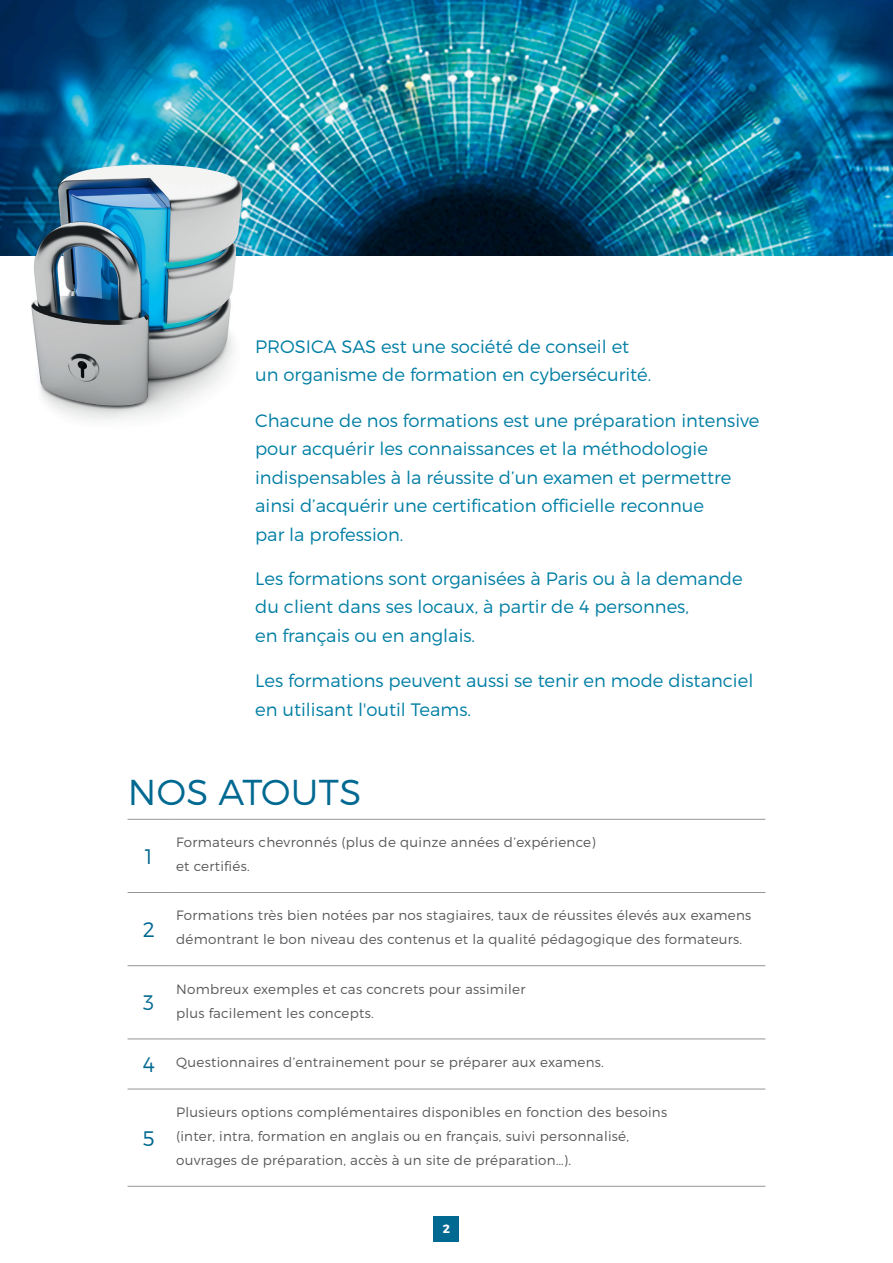
<style>
.page{position:relative;width:893px;height:1263px;background:#fff}
.page>*{position:absolute;margin:0;border:0;box-sizing:border-box;transform-origin:0 0}
.t1{font:300 36px "Montserrat";letter-spacing:.01em;color:#006991}
.t2{font:300 21px "Montserrat";color:#006991}
.t3{font:300 18px/28.5px "Montserrat";color:#007ea4}
.t4{font:300 13.5px/24px "Montserrat";letter-spacing:.02em;color:#57585a}
.t5{font:700 12px "Montserrat";color:#fff}
.s1{font-size:21px;color:#006991}
</style>
<div class="page">
<img style="left:0;top:0;width:893px;height:255px">
<div style="left:434px;top:1216px;width:25px;height:26px;background:#006991"></div>
<hr style="left:128px;top:819px;width:42px;height:1px;background:#939598">
<hr style="left:170px;top:819px;width:595px;height:1px;background:#939598">
<hr style="left:128px;top:892px;width:42px;height:1px;background:#939598">
<hr style="left:170px;top:892px;width:595px;height:1px;background:#939598">
<hr style="left:128px;top:965px;width:42px;height:1px;background:#939598">
<hr style="left:170px;top:965px;width:595px;height:1px;background:#939598">
<hr style="left:128px;top:1039px;width:42px;height:1px;background:#939598">
<hr style="left:170px;top:1039px;width:595px;height:1px;background:#939598">
<hr style="left:128px;top:1089px;width:42px;height:1px;background:#939598">
<hr style="left:170px;top:1089px;width:595px;height:1px;background:#939598">
<hr style="left:128px;top:1186px;width:42px;height:1px;background:#939598">
<hr style="left:170px;top:1186px;width:595px;height:1px;background:#939598">
<img style="left:51px;top:406px;width:126px;height:14px">
<img style="left:32px;top:165px;width:211px;height:241px">
<h3 class="t3" style="left:255px;top:332px;width:398px">PROSICA SAS est une société de conseil et un organisme de formation en cybersécurité.</h3>
<p class="t3" style="left:255px;top:406px;width:506px">Chacune de nos formations est une préparation intensive pour acquérir les connaissances et la méthodologie indispensables à la réussite d’un examen et permettre ainsi d’acquérir une certification officielle reconnue<br>par la profession.</p>
<h3 class="t3" style="left:255px;top:564px;width:489px">Les formations sont organisées à Paris ou à la demande du client dans ses locaux, à partir de 4 personnes,<br>en français ou en anglais.</h3>
<h3 class="t3" style="left:255px;top:666px;width:500px">Les formations peuvent aussi se tenir en mode distanciel en utilisant l'outil Teams.</h3>
<h1 class="t1" style="left:128px;top:770px;width:235px">NOS ATOUTS</h1>
<h2 class="t2" style="left:145px;top:844px;width:9px">1</h2>
<h2 class="t2" style="left:143px;top:917px;width:14px">2</h2>
<p class="t4" style="left:176px;top:830px;width:421px">Formateurs chevronnés (plus de quinze années d’expérience) et certifiés.</p>
<p class="t4" style="left:176px;top:903px;width:577px">Formations très bien notées par nos stagiaires, taux de réussites élevés aux examens démontrant le bon niveau des contenus et la qualité pédagogique des formateurs.</p>
<p class="t4" style="left:176px;top:977px;width:351px">Nombreux exemples et cas concrets pour assimiler plus facilement les concepts.</p>
<p class="t4" style="left:143px;top:1050px;width:463px"><span class="s1">4</span> Questionnaires d’entrainement pour se préparer aux examens.</p>
<h2 class="t2" style="left:143px;top:990px;width:13px">3</h2>
<h2 class="t2" style="left:143px;top:1125px;width:13px">5</h2>
<p class="t4" style="left:176px;top:1100px;width:493px">Plusieurs options complémentaires disponibles en fonction des besoins (inter, intra, formation en anglais ou en français, suivi personnalisé, ouvrages de préparation, accès à un site de préparation…).</p>
<p class="t5" style="left:443px;top:1221px;width:9px">2</p>
</div>
